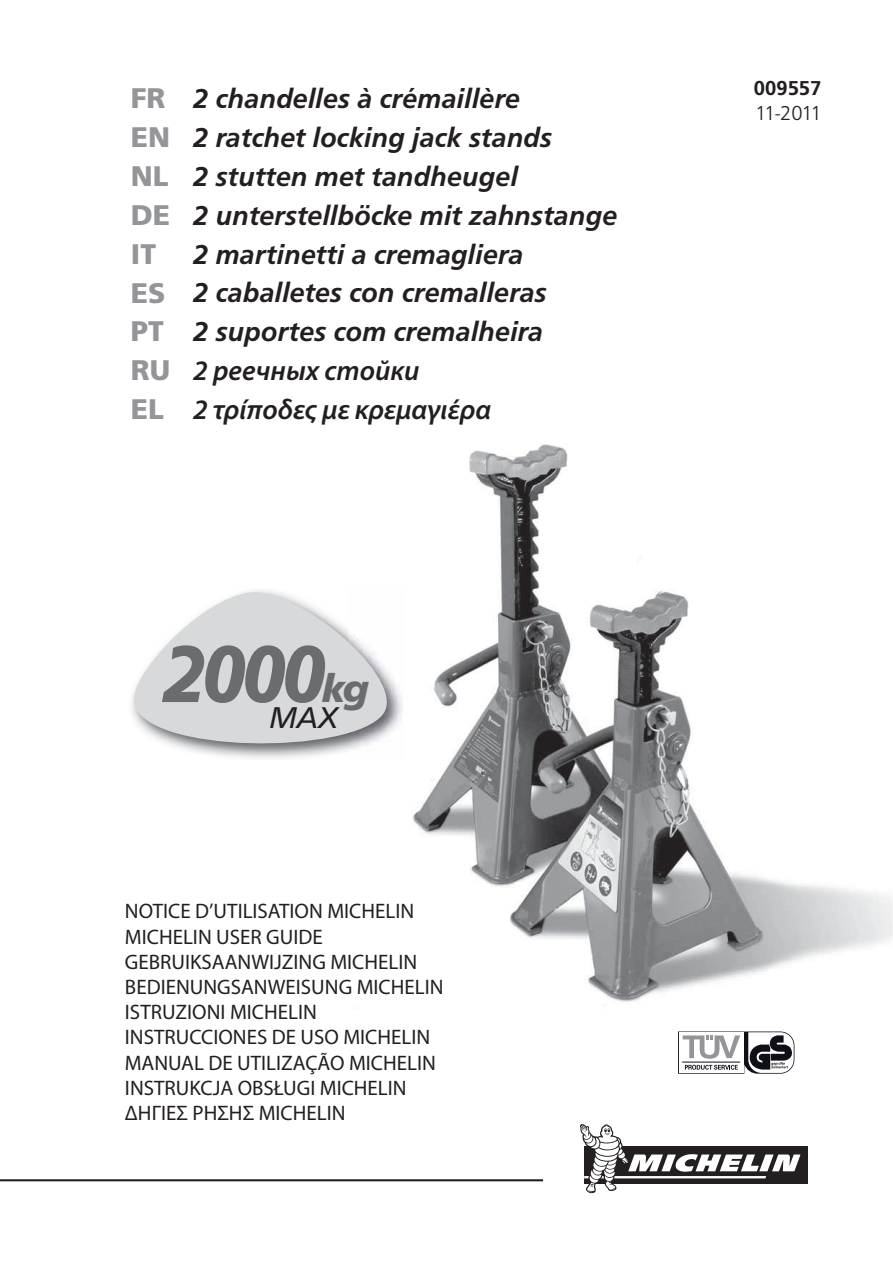
<style>
.page{position:relative;width:893px;height:1263px;background:#fff}
.page>*{position:absolute;margin:0;border:0;box-sizing:border-box;transform-origin:0 0}
.t1{font:italic 700 83.25px "Frutus T";color:#6b6c6f;scale:.9 1}
.t2{font:italic 31.2px "Frutus T";color:#231f20}
.t3{font:italic 500 28.35px/38.8px "Frutus T";color:#231f20}
.t4{font:italic 600 28.35px/38.8px "Myriad Pro";color:#231f20}
.t5{font:900 28.35px/38.8px "Frutiger LT Std";color:#939598}
.t6{font:21px/25.2px "Myriad Pro";color:#231f20}
.t7{font:300 21px "Frutus T";letter-spacing:-.075em;color:#231f20}
.t8{font:500 21px "Frutus T";color:#231f20}
.s1{font-size:40.8px}
</style>
<div class="page">
<img style="left:412px;top:444px;width:481px;height:588px">
<hr style="left:0;top:1179px;width:543px;height:2px;background:#231f20">
<div style="left:584px;top:1146px;width:224px;height:37px;background:#231f20"></div>
<svg style="left:580px;top:1124px;width:220px;height:69px"></svg>
<img style="left:131px;top:590px;width:271px;height:169px">
<svg style="left:134px;top:592px;width:253px;height:158px"></svg>
<svg style="left:678px;top:1032px;width:116px;height:42px"></svg>
<h3 class="t5" style="left:131px;top:79px;width:41px">FR<br>EN<br>NL<br>DE<br>IT<br>ES<br>PT<br>RU<br>EL</h3>
<h3 class="t3" style="left:193px;top:81px;width:425px">2 chandelles à crémaillère<br>2 ratchet locking jack stands<br>2 stutten met tandheugel<br>2 unterstellböcke mit zahnstange<br>2 martinetti a cremagliera<br>2 caballetes con cremalleras<br>2 suportes com cremalheira</h3>
<h3 class="t4" style="left:193px;top:351px;width:300px">2 реечных стойки<br>2 τρίποδες με κρεμαγιέρα</h3>
<h1 class="t1" style="left:162px;top:625px;width:231px">2000<span class="s1">kg</span></h1>
<h2 class="t2" style="left:269px;top:707px;width:70px">MAX</h2>
<p class="t6" style="left:125px;top:899px;width:320px">NOTICE D’UTILISATION MICHELIN<br>MICHELIN USER GUIDE<br>GEBRUIKSAANWIJZING MICHELIN<br>BEDIENUNGSANWEISUNG MICHELIN<br>ISTRUZIONI MICHELIN<br>INSTRUCCIONES DE USO MICHELIN<br>MANUAL DE UTILIZAÇÃO MICHELIN<br>INSTRUKCJA OBSŁUGI MICHELIN<br>ΔΗΓΙΕΣ ΡΗΣΗΣ MICHELIN</p>
<p class="t8" style="left:754px;top:76px;width:69px">009557</p>
<p class="t7" style="left:755px;top:105px;width:68px">11-2011</p>
</div>
